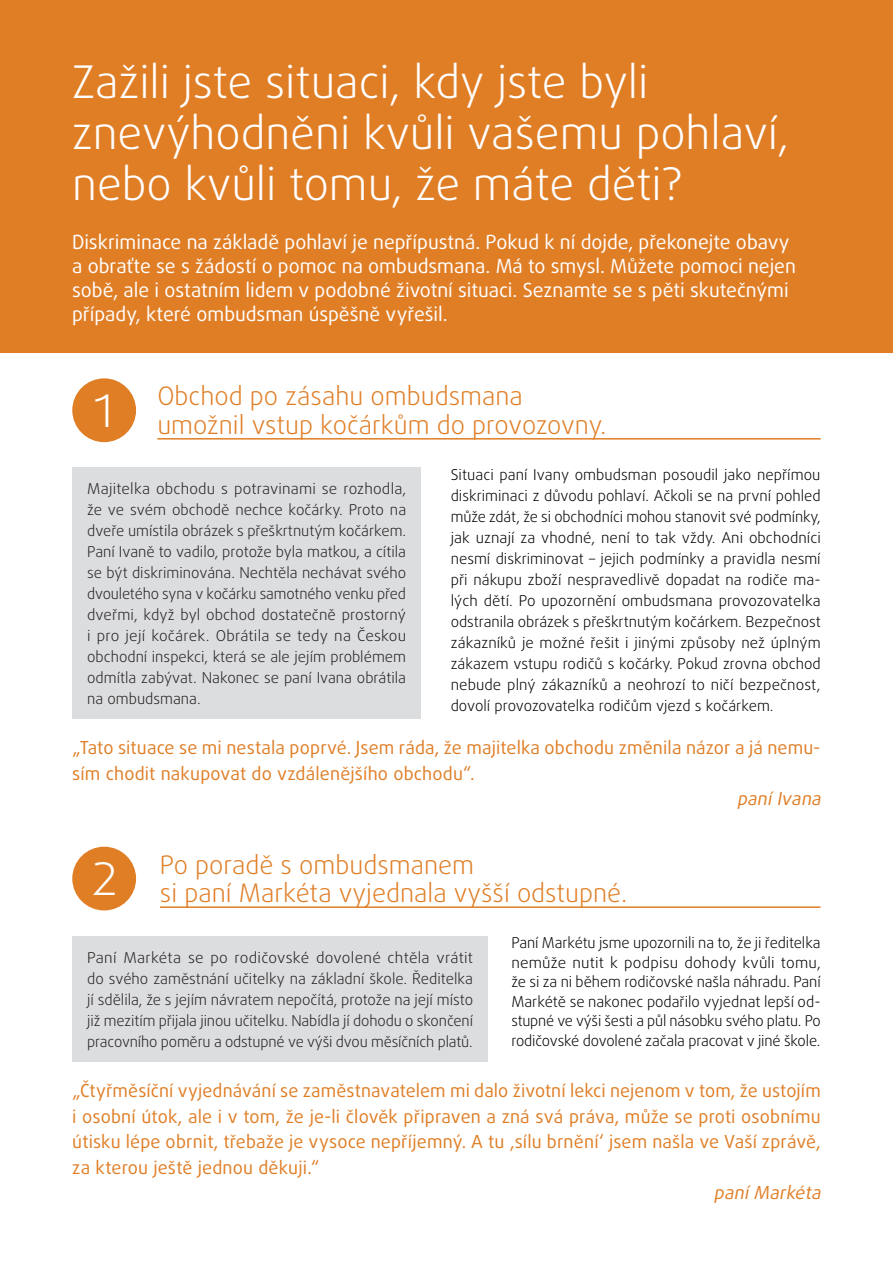
<style>
.page{position:relative;width:893px;height:1263px;background:#fff}
.page>*{position:absolute;margin:0;border:0;box-sizing:border-box;transform-origin:0 0}
.Nadpis_2{font:300 45px/51px "Daxline Pro";color:#fff}
.chleba_CZ{font:300 45px "Daxline Pro";color:#fff}
.X__Nadpis_3{font:300 25.5px/28.5px "Daxline Pro";color:#e07e26}
.chleba_CZ-2{font:19.5px/24px "Daxline Pro";color:#fff}
.Nadpis_4{font:18px/25.5px "Daxline Pro";letter-spacing:.01em;color:#e07e26;text-align:justify}
.Nadpis_4-2{font:italic 18px "Daxline Pro";color:#e07e26}
.chleba_CZ-3{font:300 15px/21px "Daxline Pro";letter-spacing:-.01em;color:#000;text-align:justify}
.chleba_CZ_odrazky_ZE{font:300 15px/21px "Daxline Pro";letter-spacing:-.01em;color:#231f20;text-align:justify}
</style>
<div class="page">
<div style="left:0;top:0;width:893px;height:353px;background:#e07e26"></div>
<div style="left:72px;top:936px;width:416px;height:126px;background:#dcdddf"></div>
<div style="left:72px;top:847px;width:64px;height:63px;background:#e07e26;border-radius:50%"></div>
<hr style="left:160px;top:906px;width:660px;height:2px;background:#e07e26">
<div style="left:72px;top:468px;width:349px;height:251px;background:#dcdddf"></div>
<div style="left:72px;top:378px;width:64px;height:64px;background:#e07e26;border-radius:50%"></div>
<hr style="left:157px;top:438px;width:664px;height:2px;background:#e07e26">
<p class="Nadpis_2" style="left:72px;top:57px;width:718px">Zažili jste situaci, kdy jste byli znevýhodněni kvůli vašemu pohlaví, nebo kvůli tomu, že máte děti?</p>
<p class="chleba_CZ-2" style="left:72px;top:230px;width:725px">Diskriminace na základě pohlaví je nepřípustná. Pokud k ní dojde, překonejte obavy a obraťte se s žádostí o pomoc na ombudsmana. Má to smysl. Můžete pomoci nejen sobě, ale i ostatním lidem v podobné životní situaci. Seznamte se s pěti skutečnými případy, které ombudsman úspěšně vyřešil.</p>
<p class="chleba_CZ" style="left:94px;top:381px;width:21px">1</p>
<p class="X__Nadpis_3" style="left:157px;top:382px;width:450px">Obchod po zásahu ombudsmana umožnil vstup kočárkům do provozovny.</p>
<p class="chleba_CZ-3" style="left:451px;top:464px;width:372px">Situaci paní Ivany ombudsman posoudil jako nepřímou diskriminaci z důvodu pohlaví. Ačkoli se na první pohled může zdát, že si obchodníci mohou stanovit své podmínky, jak uznají za vhodné, není to tak vždy. Ani obchodníci nesmí diskriminovat – jejich podmínky a pravidla nesmí při nákupu zboží nespravedlivě dopadat na rodiče ma&shy;lých dětí. Po upozornění ombudsmana provozovatelka odstranila obrázek s přeškrtnutým kočárkem. Bezpečnost zákazníků je možné řešit i jinými způsoby než úplným zákazem vstupu rodičů s kočárky. Pokud zrovna obchod nebude plný zákazníků a neohrozí to ničí bezpečnost, dovolí provozovatelka rodičům vjezd s kočárkem.</p>
<p class="Nadpis_4" style="left:72px;top:735px;width:750px">„Tato situace se mi nestala poprvé. Jsem ráda, že majitelka obchodu změnila názor a já nemu‑ sím chodit nakupovat do vzdálenějšího obchodu“.</p>
<p class="Nadpis_4-2" style="left:737px;top:787px;width:89px">paníIvana</p>
<p class="chleba_CZ_odrazky_ZE" style="left:87px;top:479px;width:321px">Majitelka obchodu s potravinami se rozhodla, že ve svém obchodě nechce kočárky. Proto na dveře umístila obrázek s přeškrtnutým kočárkem.<br>Paní Ivaně to vadilo, protože byla matkou, a cítila se být diskriminována. Nechtěla nechávat svého dvouletého syna v kočárku samotného venku před dveřmi, když byl obchod dostatečně prostorný i pro její kočárek. Obrátila se tedy na Českou obchodní inspekci, která se ale jejím problémem odmítla zabývat. Nakonec se paní Ivana obrátila na ombudsmana.</p>
<p class="chleba_CZ" style="left:92px;top:849px;width:27px">2</p>
<p class="X__Nadpis_3" style="left:160px;top:850px;width:469px">Po poradě s ombudsmanem<br>si paní Markéta vyjednala vyšší odstupné.</p>
<p class="chleba_CZ-3" style="left:511px;top:933px;width:311px;line-height:19.5px">Paní Markétu jsme upozornili na to, že ji ředitelka nemůže nutit k podpisu dohody kvůli tomu, že si za ni během rodičovské našla náhradu. Paní Markétě se nakonec podařilo vyjednat lepší od&shy;stupné ve výši šesti a půl násobku svého platu. Po rodičovské dovolené začala pracovat v jiné škole.</p>
<p class="Nadpis_4" style="left:72px;top:1078px;width:750px">„Čtyřměsíční vyjednávání se zaměstnavatelem mi dalo životní lekci nejenom v tom, že ustojím i osobní útok, ale i v tom, že je‑li člověk připraven a zná svá práva, může se proti osobnímu útisku lépe obrnit, třebaže je vysoce nepříjemný. A tu ‚sílu brnění‘ jsem našla ve Vaší zprávě, za kterou ještě jednou děkuji.“</p>
<p class="Nadpis_4-2" style="left:714px;top:1181px;width:113px">paníMarkéta</p>
<p class="chleba_CZ_odrazky_ZE" style="left:87px;top:947px;width:388px">Paní Markéta se po rodičovské dovolené chtěla vrátit do svého zaměstnání učitelky na základní škole. Ředitelka jí sdělila, že s jejím návratem nepočítá, protože na její místo již mezitím přijala jinou učitelku. Nabídla jí dohodu o skončení pracovního poměru a odstupné ve výši dvou měsíčních platů.</p>
</div>
